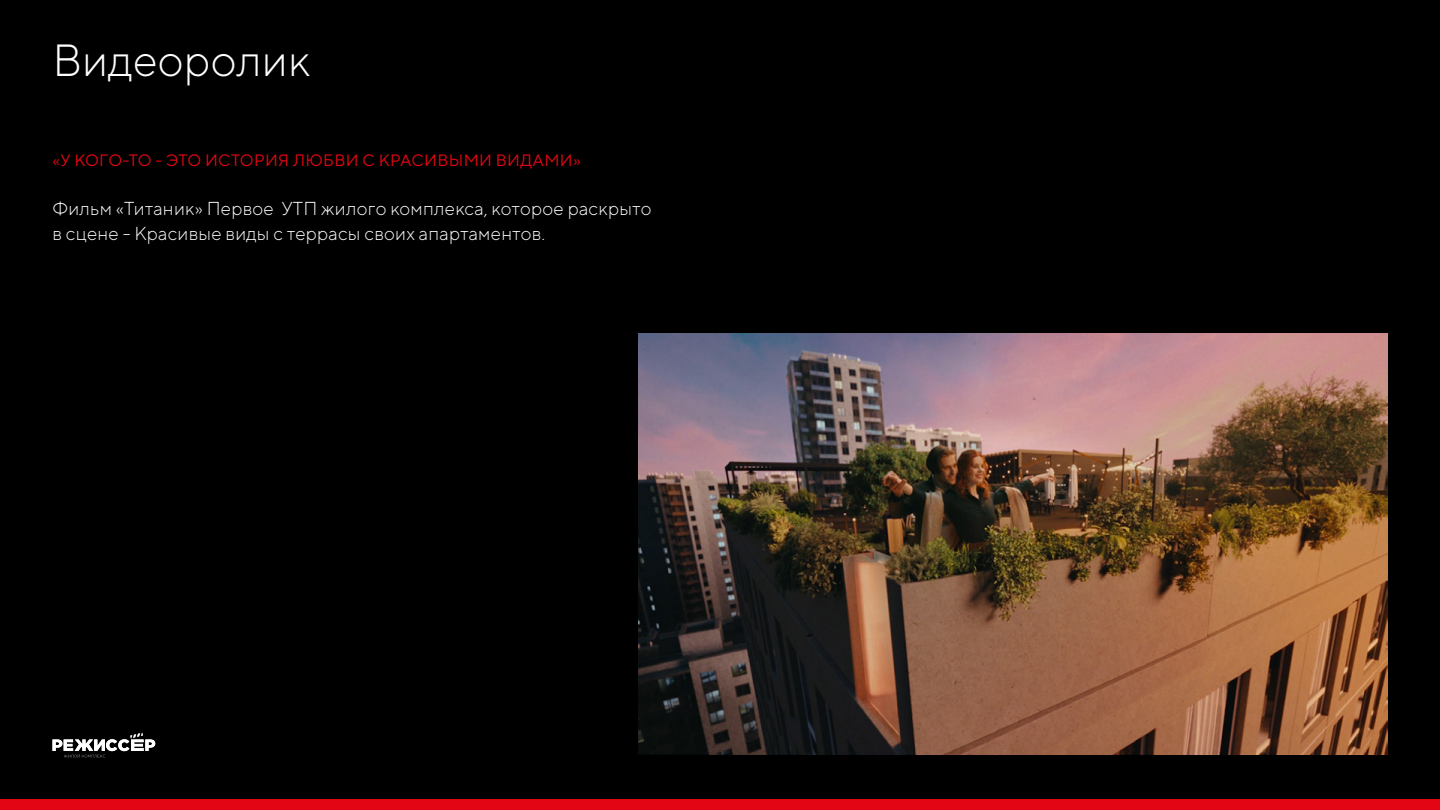
<style>
.page{position:relative;width:1440px;height:810px;background:#000}
.page>*{position:absolute;margin:0;border:0;box-sizing:border-box;transform-origin:0 0}
.t1{font:300 45px "TT Norms";color:#fff}
.t2{font:300 18.75px/24.8px "TT Norms";letter-spacing:.01em;color:#fff}
.t3{font:16.5px "TT Norms";letter-spacing:.02em;color:#e30514}
</style>
<div class="page">
<svg style="left:52px;top:733px;width:103px;height:24px"></svg>
<div style="left:0;top:800px;width:1440px;height:10px;background:#e30514"></div>
<img style="left:639px;top:333px;width:749px;height:421px">
<h1 class="t1" style="left:52px;top:33px;width:260px">Видеоролик</h1>
<p class="t3" style="left:52px;top:150px;width:530px">«У КОГО-ТО - ЭТО ИСТОРИЯ ЛЮБВИ С КРАСИВЫМИ ВИДАМИ»</p>
<p class="t2" style="left:53px;top:196px;width:601px">Фильм «Титаник» Первое УТП жилого комплекса, которое раскрыто в сцене - Красивые виды с террасы своих апартаментов.</p>
</div>
